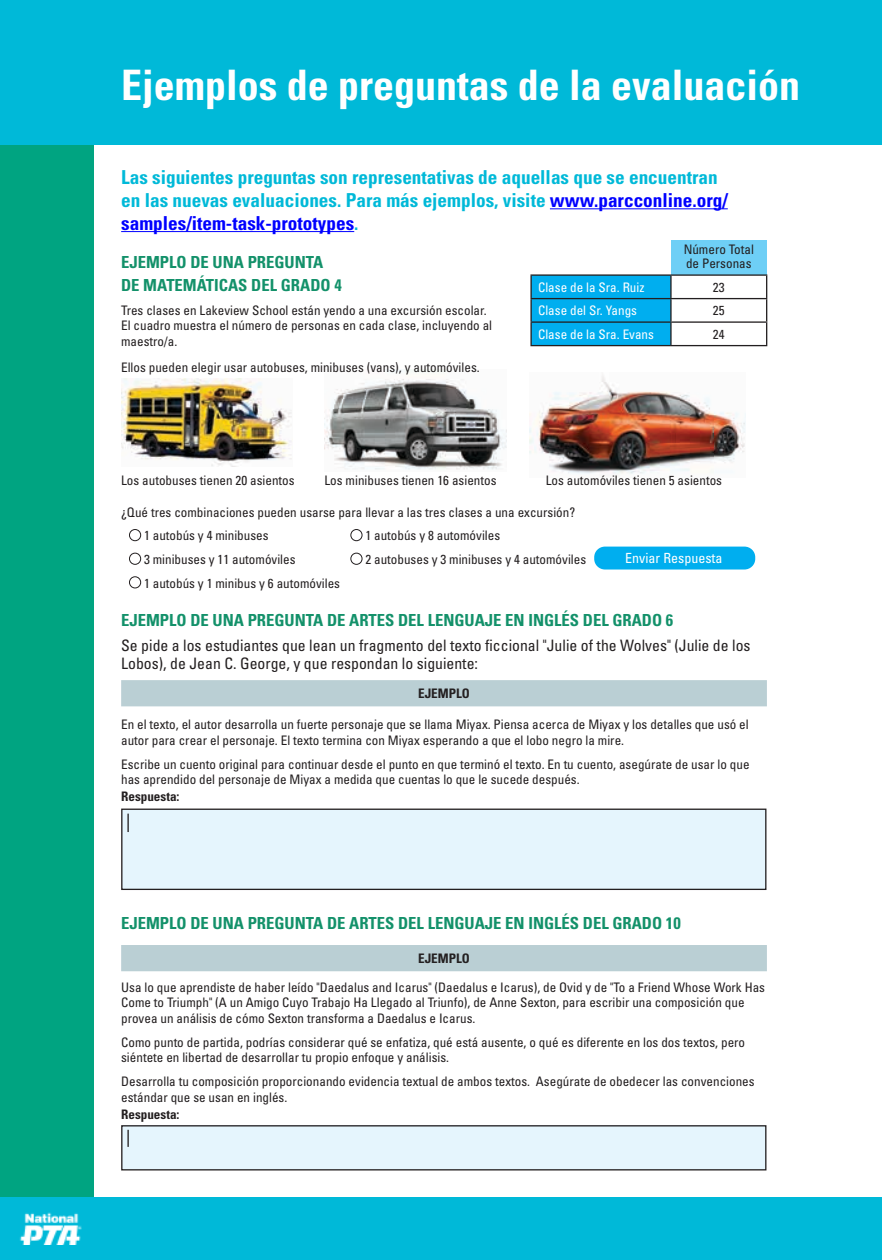
<style>
.page{position:relative;width:882px;height:1260px;background:#fff}
.page>*{position:absolute;margin:0;border:0;box-sizing:border-box;transform-origin:0 0}
.t1{font:700 condensed 42px "Univers LT Std";color:#fff}
.t2{font:700 condensed 19.25px/22.8px "Univers LT Std";color:#00b9d8}
.sample_text{font:700 condensed 16.62px/22.8px "Univers LT Std";color:#13916a}
.t3{font:condensed 15.75px/17.5px "Univers LT Std";color:#231f20}
.t4{font:condensed 14px "Univers LT Std";color:#fff}
.sample_text-2{font:condensed 13.12px/15.8px "Univers LT Std";color:#231f20}
.sample_text-3{font:condensed 13.12px "Univers LT Std";color:#fff}
.t5{font:700 condensed 13.12px "Univers LT Std";color:#231f20}
.s1{color:#00f}
</style>
<div class="page">
<img style="left:121px;top:379px;width:171px;height:88px">
<img style="left:325px;top:379px;width:181px;height:91px">
<img style="left:530px;top:374px;width:215px;height:100px">
<div style="left:0;top:113px;width:94px;height:1084px;background:#00a481"></div>
<div style="left:0;top:0;width:882px;height:144px;background:#00b9d8"></div>
<div style="left:0;top:1197px;width:882px;height:63px;background:#00b9d8"></div>
<hr style="left:550px;top:208px;width:178px;height:1px;background:#00f">
<hr style="left:121px;top:231px;width:233px;height:1px;background:#00f">
<div style="left:121px;top:680px;width:646px;height:26px;background:#bacfd4"></div>
<div style="left:121px;top:945px;width:646px;height:26px;background:#bacfd4"></div>
<div style="left:129px;top:529px;width:12px;height:12px;border:1px solid #231f20;border-radius:50%"></div>
<div style="left:350px;top:529px;width:12px;height:12px;border:1px solid #231f20;border-radius:50%"></div>
<div style="left:129px;top:553px;width:12px;height:12px;border:1px solid #231f20;border-radius:50%"></div>
<div style="left:350px;top:553px;width:12px;height:12px;border:1px solid #231f20;border-radius:50%"></div>
<div style="left:129px;top:576px;width:12px;height:12px;border:1px solid #231f20;border-radius:50%"></div>
<div style="left:122px;top:809px;width:644px;height:80px;background:#e5f5fd"></div>
<div style="left:121px;top:809px;width:645px;height:81px;border:1px solid #231f20"></div>
<svg style="left:127px;top:814px;width:2px;height:18px"></svg>
<div style="left:122px;top:1126px;width:644px;height:44px;background:#e5f5fd"></div>
<div style="left:121px;top:1125px;width:645px;height:45px;border:1px solid #231f20"></div>
<svg style="left:127px;top:1130px;width:2px;height:17px"></svg>
<div style="left:671px;top:240px;width:96px;height:35px;background:#6ecff6"></div>
<div style="left:532px;top:276px;width:138px;height:69px;background:#00aeef"></div>
<hr style="left:530px;top:274px;width:141px;height:2px;background:#231f20">
<hr style="left:530px;top:276px;width:2px;height:22px;background:#231f20">
<hr style="left:671px;top:274px;width:96px;height:2px;background:#231f20">
<hr style="left:670px;top:276px;width:2px;height:22px;background:#231f20">
<hr style="left:530px;top:298px;width:141px;height:1px;background:#231f20">
<hr style="left:530px;top:299px;width:2px;height:22px;background:#231f20">
<hr style="left:671px;top:298px;width:96px;height:1px;background:#231f20">
<hr style="left:670px;top:299px;width:2px;height:22px;background:#231f20">
<hr style="left:530px;top:321px;width:141px;height:2px;background:#231f20">
<hr style="left:530px;top:323px;width:2px;height:22px;background:#231f20">
<hr style="left:671px;top:321px;width:96px;height:2px;background:#231f20">
<hr style="left:670px;top:323px;width:2px;height:22px;background:#231f20">
<svg style="left:766px;top:276px;width:1px;height:69px"></svg>
<hr style="left:530px;top:345px;width:141px;height:1px;background:#231f20">
<hr style="left:671px;top:345px;width:96px;height:1px;background:#231f20">
<div style="left:594px;top:547px;width:161px;height:23px;background:#00aeef;border-radius:11px"></div>
<p class="t1" style="left:121px;top:59px;width:680px">Ejemplos de preguntas de la evaluación</p>
<p class="t2" style="left:121px;top:166px;width:608px">Las siguientes preguntas son representativas de aquellas que se encuentran en las nuevas evaluaciones. Para más ejemplos, visite <span class="s1">www.parcconline.org/ samples/item-task-prototypes</span>.</p>
<p class="sample_text" style="left:121px;top:251px;width:222px">EJEMPLO DE UNA PREGUNTA<br>DE MATEMÁTICAS DEL GRADO 4</p>
<p class="sample_text-2" style="left:121px;top:302px;width:373px">Tres clases en Lakeview School están yendo a una excursión escolar.<br>El cuadro muestra el número de personas en cada clase, incluyendo al maestro/a.</p>
<p class="sample_text-2" style="left:121px;top:360px;width:360px">Ellos pueden elegir usar autobuses, minibuses (vans), y automóviles.</p>
<p class="sample_text-2" style="left:684px;top:242px;width:72px;line-height:14px">Número Total de Personas</p>
<p class="sample_text-3" style="left:538px;top:279px;width:108px">Clase de la Sra. Ruiz</p>
<p class="sample_text-2" style="left:713px;top:279px;width:13px">23</p>
<p class="sample_text-3" style="left:538px;top:302px;width:100px">Clase del Sr. Yangs</p>
<p class="sample_text-2" style="left:713px;top:302px;width:13px">25</p>
<p class="sample_text-3" style="left:538px;top:326px;width:117px">Clase de la Sra. Evans</p>
<p class="sample_text-2" style="left:713px;top:326px;width:13px">24</p>
<p class="sample_text-2" style="left:121px;top:472px;width:175px">Los autobuses tienen 20 asientos</p>
<p class="sample_text-2" style="left:324px;top:472px;width:174px">Los minibuses tienen 16 asientos</p>
<p class="sample_text-2" style="left:546px;top:472px;width:178px">Los automóviles tienen 5 asientos</p>
<p class="sample_text-2" style="left:121px;top:504px;width:456px">¿Qué tres combinaciones pueden usarse para llevar a las tres clases a una excursión?</p>
<p class="sample_text-2" style="left:144px;top:528px;width:126px">1 autobús y 4 minibuses</p>
<p class="sample_text-2" style="left:365px;top:528px;width:136px">1 autobús y 8 automóviles</p>
<p class="sample_text-2" style="left:144px;top:551px;width:153px">3 minibuses y 11 automóviles</p>
<p class="sample_text-2" style="left:365px;top:551px;width:222px">2 autobuses y 3 minibuses y 4 automóviles</p>
<p class="sample_text-2" style="left:144px;top:575px;width:198px">1 autobús y 1 minibus y 6 automóviles</p>
<p class="sample_text" style="left:121px;top:609px;width:554px">EJEMPLO DE UNA PREGUNTA DE ARTES DEL LENGUAJE EN INGLÉS DEL GRADO 6</p>
<p class="t3" style="left:121px;top:637px;width:631px">Se pide a los estudiantes que lean un fragmento del texto ficcional "Julie of the Wolves" (Julie de los<br>Lobos), de Jean C. George, y que respondan lo siguiente:</p>
<p class="t5" style="left:418px;top:685px;width:53px">EJEMPLO</p>
<p class="sample_text-2" style="left:121px;top:717px;width:629px">En el texto, el autor desarrolla un fuerte personaje que se llama Miyax. Piensa acerca de Miyax y los detalles que usó el autor para crear el personaje. El texto termina con Miyax esperando a que el lobo negro la mire.</p>
<p class="sample_text-2" style="left:121px;top:756px;width:630px">Escribe un cuento original para continuar desde el punto en que terminó el texto. En tu cuento, asegúrate de usar lo que has aprendido del personaje de Miyax a medida que cuentas lo que le sucede después.</p>
<p class="t5" style="left:121px;top:789px;width:60px">Respuesta:</p>
<p class="t4" style="left:625px;top:549px;width:99px">Enviar Respuesta</p>
<p class="sample_text" style="left:121px;top:911px;width:561px">EJEMPLO DE UNA PREGUNTA DE ARTES DEL LENGUAJE EN INGLÉS DEL GRADO 10</p>
<p class="t5" style="left:418px;top:950px;width:53px">EJEMPLO</p>
<p class="sample_text-2" style="left:121px;top:979px;width:645px">Usa lo que aprendiste de haber leído "Daedalus and Icarus" (Daedalus e Icarus), de Ovid y de "To a Friend Whose Work Has<br>Come to Triumph" (A un Amigo Cuyo Trabajo Ha Llegado al Triunfo), de Anne Sexton, para escribir una composición que provea un análisis de cómo Sexton transforma a Daedalus e Icarus.</p>
<p class="sample_text-2" style="left:121px;top:1034px;width:626px">Como punto de partida, podrías considerar qué se enfatiza, qué está ausente, o qué es diferente en los dos textos, pero siéntete en libertad de desarrollar tu propio enfoque y análisis.</p>
<p class="sample_text-2" style="left:121px;top:1073px;width:635px">Desarrolla tu composición proporcionando evidencia textual de ambos textos. Asegúrate de obedecer las convenciones estándar que se usan en inglés.</p>
<p class="t5" style="left:121px;top:1106px;width:60px">Respuesta:</p>
</div>
